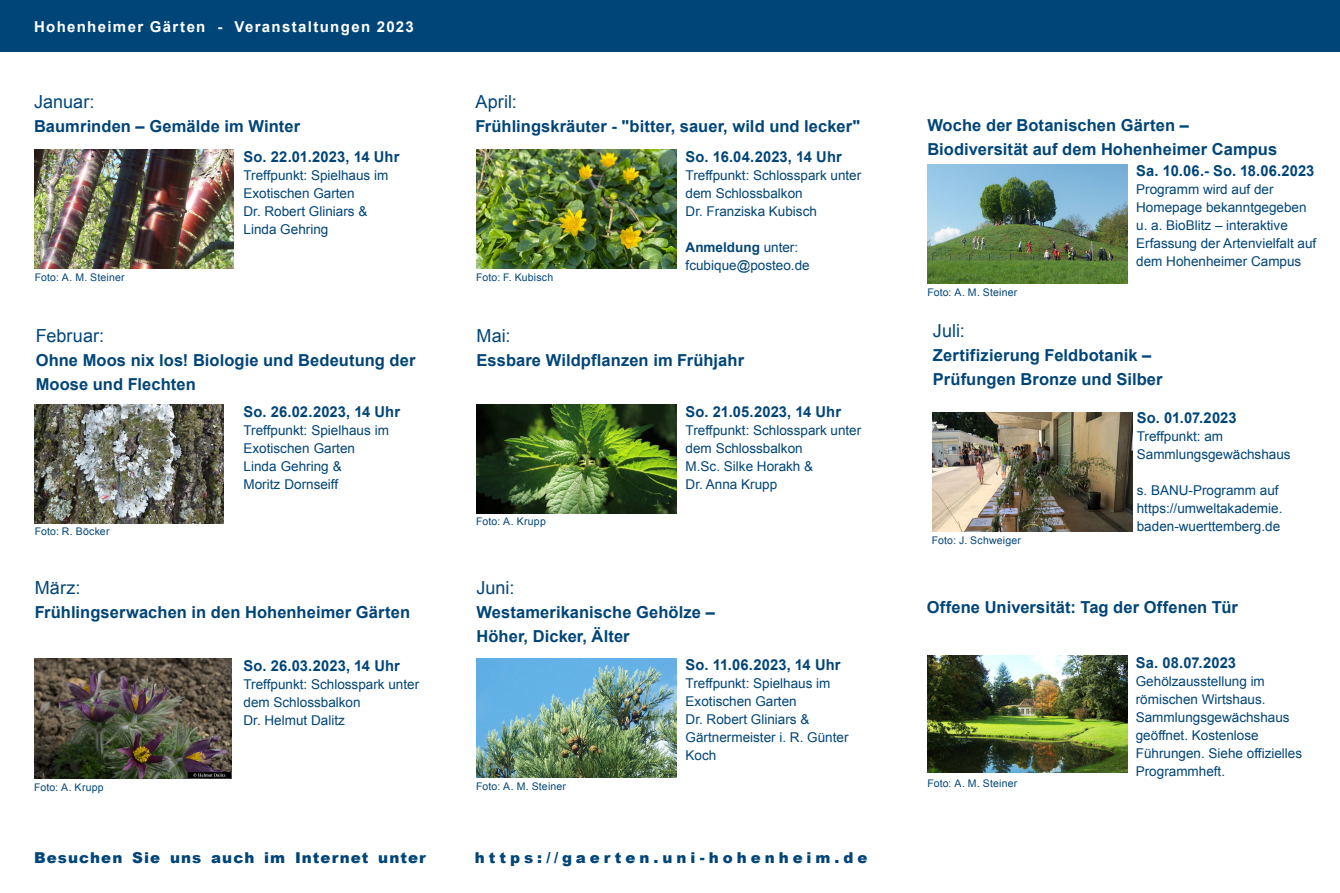
<style>
.page{position:relative;width:1340px;height:893px;background:#fff}
.page>*{position:absolute;margin:0;border:0;box-sizing:border-box;transform-origin:0 0}
.t1{font:18px "Arial";letter-spacing:.005em;color:#004578}
.t2{font:700 16.5px/24px "Arial";letter-spacing:.005em;color:#004578}
.t3{font:700 15px "Arial";letter-spacing:.005em;color:#004578}
.t4{font:700 15px "Arial";letter-spacing:.09em;color:#fff}
.t5{font:900 15px "Arial";letter-spacing:.075em;color:#004578}
.t6{font:900 15px "Arial";letter-spacing:.26em;color:#004578}
.t7{font:13.5px/18px "Arial";color:#004578}
.t8{font:700 13.5px "Arial";color:#004578}
.t9{font:10.5px "Arial";letter-spacing:.02em;color:#004578}
.s1{font-weight:400}
</style>
<div class="page">
<img style="left:34px;top:405px;width:189px;height:118px">
<img style="left:34px;top:658px;width:197px;height:121px">
<img style="left:34px;top:150px;width:200px;height:119px">
<img style="left:476px;top:658px;width:200px;height:119px">
<img style="left:927px;top:655px;width:200px;height:118px">
<div style="left:0;top:0;width:1339px;height:51px;background:#004578"></div>
<img style="left:927px;top:165px;width:200px;height:119px">
<img style="left:476px;top:150px;width:200px;height:119px">
<img style="left:476px;top:405px;width:200px;height:108px">
<img style="left:932px;top:412px;width:200px;height:119px">
<p class="t4" style="left:34px;top:17px;width:381px">Hohenheimer Gärten - Veranstaltungen 2023</p>
<p class="t1" style="left:34px;top:90px;width:62px">Januar:</p>
<p class="t2" style="left:34px;top:115px;width:268px">Baumrinden – Gemälde im Winter</p>
<p class="t3" style="left:243px;top:147px;width:157px">So. 22.01.2023, 14 Uhr</p>
<p class="t7" style="left:243px;top:166px;width:146px">Treffpunkt: Spielhaus im<br>Exotischen Garten<br>Dr. Robert Gliniars &amp;<br>Linda Gehring</p>
<p class="t1" style="left:475px;top:90px;width:43px">April:</p>
<p class="t2" style="left:475px;top:115px;width:386px">Frühlingskräuter - "bitter, sauer, wild und lecker"</p>
<p class="t3" style="left:685px;top:147px;width:158px">So. 16.04.2023, 14 Uhr</p>
<p class="t7" style="left:685px;top:166px;width:177px">Treffpunkt: Schlosspark unter dem Schlossbalkon</p>
<p class="t7" style="left:685px;top:202px;width:133px">Dr. Franziska Kubisch</p>
<p class="t8" style="left:685px;top:238px;width:114px">Anmeldung <span class="s1">unter:</span></p>
<p class="t7" style="left:685px;top:256px;width:126px">fcubique@posteo.de</p>
<p class="t9" style="left:35px;top:271px;width:91px">Foto: A. M. Steiner</p>
<p class="t9" style="left:476px;top:271px;width:79px">Foto: F. Kubisch</p>
<p class="t1" style="left:36px;top:324px;width:70px">Februar:</p>
<p class="t2" style="left:36px;top:349px;width:381px">Ohne Moos nix los! Biologie und Bedeutung der<br>Moose und Flechten</p>
<p class="t9" style="left:35px;top:525px;width:76px">Foto: R. Böcker</p>
<p class="t3" style="left:243px;top:401px;width:158px">So. 26.02.2023, 14 Uhr</p>
<p class="t7" style="left:243px;top:421px;width:147px">Treffpunkt: Spielhaus im<br>Exotischen Garten</p>
<p class="t7" style="left:243px;top:457px;width:100px">Linda Gehring &amp;</p>
<p class="t7" style="left:243px;top:475px;width:96px">Moritz Dornseiff</p>
<p class="t1" style="left:35px;top:576px;width:47px">März:</p>
<p class="t2" style="left:35px;top:601px;width:377px">Frühlingserwachen in den Hohenheimer Gärten</p>
<p class="t1" style="left:476px;top:324px;width:35px">Mai:</p>
<p class="t2" style="left:476px;top:349px;width:269px">Essbare Wildpflanzen im Frühjahr</p>
<p class="t9" style="left:476px;top:514px;width:71px">Foto: A. Krupp</p>
<p class="t3" style="left:685px;top:402px;width:157px">So. 21.05.2023, 14 Uhr</p>
<p class="t7" style="left:685px;top:421px;width:177px">Treffpunkt: Schlosspark unter dem Schlossbalkon</p>
<p class="t7" style="left:685px;top:457px;width:129px">M.Sc. Silke Horakh &amp;</p>
<p class="t7" style="left:685px;top:475px;width:93px">Dr. Anna Krupp</p>
<p class="t1" style="left:476px;top:576px;width:39px">Juni:</p>
<p class="t2" style="left:476px;top:601px;width:240px">Westamerikanische Gehölze –</p>
<p class="t2" style="left:476px;top:625px;width:155px">Höher, Dicker, Älter</p>
<p class="t2" style="left:927px;top:113px;width:351px">Woche der Botanischen Gärten –<br>Biodiversität auf dem Hohenheimer Campus</p>
<p class="t9" style="left:927px;top:286px;width:91px">Foto: A. M. Steiner</p>
<p class="t3" style="left:1136px;top:160px;width:180px">Sa. 10.06.- So. 18.06.2023</p>
<p class="t7" style="left:1136px;top:180px;width:182px">Programm wird auf der<br>Homepage bekanntgegeben u. a. BioBlitz – interaktive<br>Erfassung der Artenvielfalt auf dem Hohenheimer Campus</p>
<p class="t1" style="left:933px;top:319px;width:33px">Juli:</p>
<p class="t2" style="left:933px;top:343px;width:220px">Zertifizierung Feldbotanik –</p>
<p class="t2" style="left:933px;top:367px;width:231px">Prüfungen Bronze und Silber</p>
<p class="t3" style="left:1136px;top:408px;width:101px">So. 01.07.2023</p>
<p class="t7" style="left:1136px;top:428px;width:155px">Treffpunkt: am<br>Sammlungsgewächshaus</p>
<p class="t7" style="left:1136px;top:482px;width:143px">s. BANU-Programm auf</p>
<p class="t7" style="left:1136px;top:500px;width:147px">https://umweltakademie. baden-wuerttemberg.de</p>
<p class="t9" style="left:931px;top:533px;width:91px">Foto: J. Schweiger</p>
<p class="t2" style="left:926px;top:595px;width:313px">Offene Universität: Tag der Offenen Tür</p>
<p class="t9" style="left:34px;top:781px;width:71px">Foto: A. Krupp</p>
<p class="t3" style="left:243px;top:656px;width:158px">So. 26.03.2023, 14 Uhr</p>
<p class="t7" style="left:243px;top:675px;width:177px">Treffpunkt: Schlosspark unter dem Schlossbalkon</p>
<p class="t7" style="left:243px;top:711px;width:103px">Dr. Helmut Dalitz</p>
<p class="t3" style="left:685px;top:655px;width:156px">So. 11.06.2023, 14 Uhr</p>
<p class="t7" style="left:685px;top:674px;width:146px">Treffpunkt: Spielhaus im<br>Exotischen Garten</p>
<p class="t7" style="left:685px;top:710px;width:164px">Dr. Robert Gliniars &amp;<br>Gärtnermeister i. R. Günter<br>Koch</p>
<p class="t9" style="left:476px;top:779px;width:91px">Foto: A. M. Steiner</p>
<p class="t9" style="left:927px;top:776px;width:91px">Foto: A. M. Steiner</p>
<p class="t5" style="left:34px;top:847px;width:393px">Besuchen Sie uns auch im Internet unter</p>
<p class="t6" style="left:475px;top:847px;width:394px">https://gaerten.uni-hohenheim.de</p>
<p class="t3" style="left:1135px;top:652px;width:102px">Sa. 08.07.2023</p>
<p class="t7" style="left:1135px;top:672px;width:168px">Gehölzausstellung im römischen Wirtshaus.<br>Sammlungsgewächshaus geöffnet. Kostenlose<br>Führungen. Siehe offizielles<br>Programmheft.</p>
</div>
